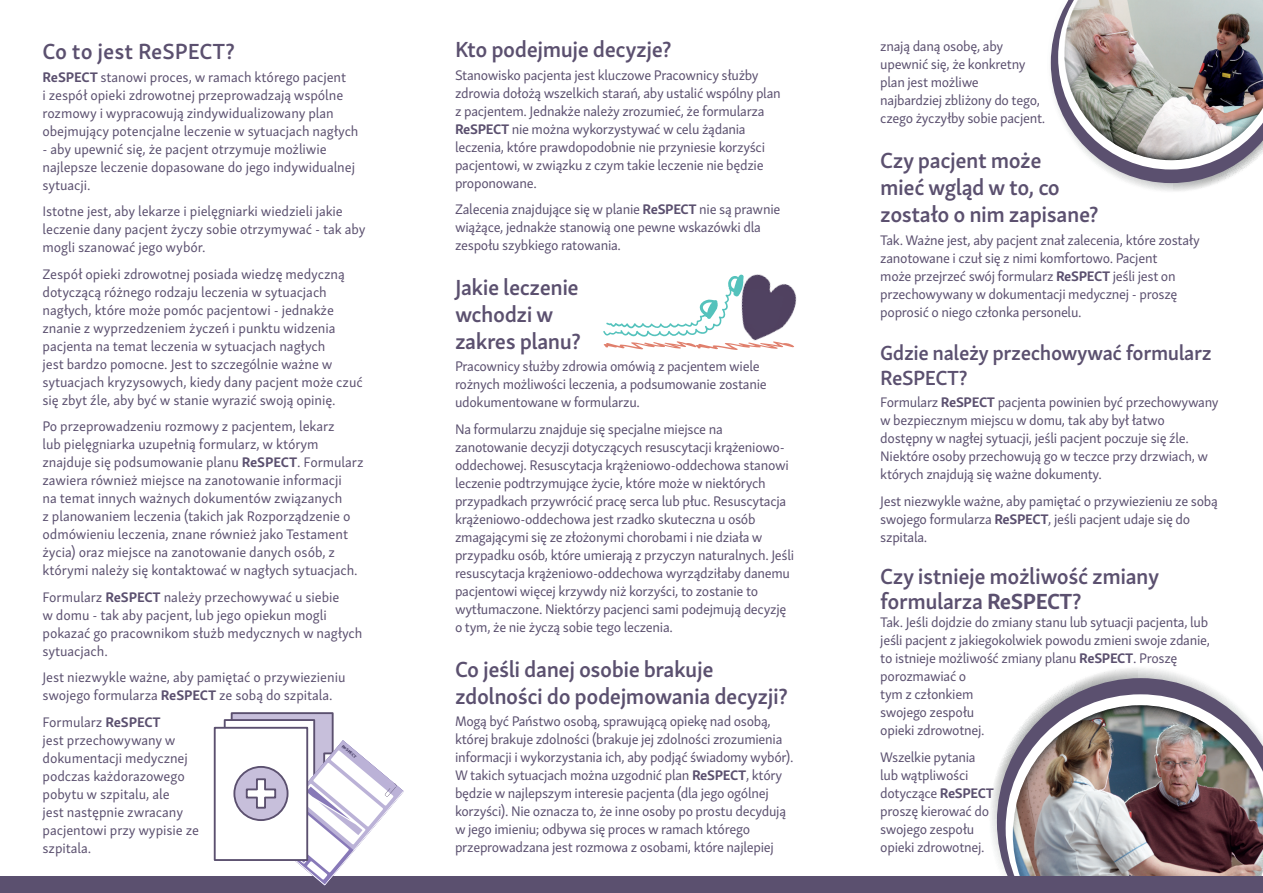
<style>
.page{position:relative;width:1263px;height:893px;background:#fff}
.page>*{position:absolute;margin:0;border:0;box-sizing:border-box;transform-origin:0 0}
.t1{font:600 22.5px/27px "Skolar Sans Latn";letter-spacing:-.02em;color:#5b506f}
.t2{font:600 22.5px "Skolar Sans Latn";color:#5b506f}
.t3{font:600 21px/25.2px "Skolar Sans Latn";letter-spacing:-.02em;color:#5b506f}
.t4{font:14.25px/18px "Skolar Sans Latn";letter-spacing:-.02em;color:#5b506f}
.t5{font:900 4.05px "Frutiger LT Com";color:#4a4068}
.t6{font:4.05px "Frutiger LT Com";color:#4a4068}
.s1{font-weight:700}
</style>
<div class="page">
<svg style="left:991px;top:668px;width:197px;height:183px"></svg>
<svg style="left:997px;top:678px;width:222px;height:197px"></svg>
<svg style="left:1006px;top:694px;width:227px;height:182px"></svg>
<img style="left:1013px;top:705px;width:250px;height:171px">
<div style="left:0;top:876px;width:1263px;height:17px;background:#5b506f"></div>
<svg style="left:603px;top:274px;width:191px;height:76px"></svg>
<div style="left:214px;top:727px;width:94px;height:134px;background:#fff;border:2px solid #5b506f"></div>
<svg style="left:230px;top:712px;width:174px;height:174px"></svg>
<img style="left:1050px;top:0;width:213px;height:191px">
<h1 class="t2" style="left:43px;top:34px;width:194px">Co to jest ReSPECT?</h1>
<p class="t4" style="left:43px;top:67px;width:317px"><span class="s1">ReSPECT</span> stanowi proces, w ramach którego pacjent<br>i zespół opieki zdrowotnej przeprowadzają wspólne rozmowy i wypracowują zindywidualizowany plan obejmujący potencjalne leczenie w sytuacjach nagłych</p>
<p class="t4" style="left:43px;top:139px;width:314px">- aby upewnić się, że pacjent otrzymuje możliwie najlepsze leczenie dopasowane do jego indywidualnej sytuacji.</p>
<p class="t4" style="left:43px;top:201px;width:325px">Istotne jest, aby lekarze i pielęgniarki wiedzieli jakie leczenie dany pacjent życzy sobie otrzymywać - tak aby mogli szanować jego wybór.</p>
<p class="t4" style="left:43px;top:264px;width:322px">Zespół opieki zdrowotnej posiada wiedzę medyczną dotyczącą różnego rodzaju leczenia w sytuacjach nagłych, które może pomóc pacjentowi - jednakże znanie z wyprzedzeniem życzeń i punktu widzenia pacjenta na temat leczenia w sytuacjach nagłych<br>jest bardzo pomocne. Jest to szczególnie ważne w sytuacjach kryzysowych, kiedy dany pacjent może czuć się zbyt źle, aby być w stanie wyrazić swoją opinię.</p>
<p class="t4" style="left:43px;top:416px;width:322px">Po przeprowadzeniu rozmowy z pacjentem, lekarz<br>lub pielęgniarka uzupełnią formularz, w którym znajduje się podsumowanie planu <span class="s1">ReSPECT</span>. Formularz zawiera również miejsce na zanotowanie informacji<br>na temat innych ważnych dokumentów związanych<br>z planowaniem leczenia (takich jak Rozporządzenie o odmówieniu leczenia, znane również jako Testament życia) oraz miejsce na zanotowanie danych osób, z którymi należy się kontaktować w nagłych sytuacjach.</p>
<p class="t4" style="left:43px;top:587px;width:321px">Formularz <span class="s1">ReSPECT</span> należy przechowywać u siebie<br>w domu - tak aby pacjent, lub jego opiekun mogli pokazać go pracownikom służb medycznych w nagłych sytuacjach.</p>
<p class="t4" style="left:43px;top:667px;width:304px">Jest niezwykle ważne, aby pamiętać o przywiezieniu swojego formularza <span class="s1">ReSPECT</span> ze sobą do szpitala.</p>
<p class="t4" style="left:43px;top:712px;width:158px">Formularz <span class="s1">ReSPECT<br></span>jest przechowywany w dokumentacji medycznej podczas każdorazowego pobytu w szpitalu, ale<br>jest następnie zwracany pacjentowi przy wypisie ze szpitala.</p>
<p class="t5" style="left:227px;top:667px;width:24px;rotate:40deg">What is it?</p>
<p class="t5" style="left:344px;top:744px;width:19px;rotate:40deg">ReSPECT</p>
<p class="t5" style="left:156px;top:752px;width:43px;rotate:40deg">What does it cover?</p>
<p class="t6" style="left:122px;top:793px;width:63px;rotate:40deg">an emergency are also recorded.</p>
<p class="t5" style="left:111px;top:805px;width:47px;rotate:40deg">Why is this available?</p>
<h1 class="t1" style="left:455px;top:34px;width:218px">Kto podejmuje decyzje?</h1>
<p class="t4" style="left:455px;top:65px;width:327px">Stanowisko pacjenta jest kluczowe Pracownicy służby zdrowia dołożą wszelkich starań, aby ustalić wspólny plan z pacjentem. Jednakże należy zrozumieć, że formularza <span class="s1">ReSPECT</span> nie można wykorzystywać w celu żądania leczenia, które prawdopodobnie nie przyniesie korzyści pacjentowi, w związku z czym takie leczenie nie będzie proponowane.</p>
<p class="t4" style="left:455px;top:199px;width:327px">Zalecenia znajdujące się w planie <span class="s1">ReSPECT</span> nie są prawnie wiążące, jednakże stanowią one pewne wskazówki dla zespołu szybkiego ratowania.</p>
<h1 class="t1" style="left:455px;top:272px;width:127px">Jakie leczenie wchodzi w zakres planu?</h1>
<p class="t4" style="left:455px;top:356px;width:313px">Pracownicy służby zdrowia omówią z pacjentem wiele rożnych możliwości leczenia, a podsumowanie zostanie udokumentowane w formularzu.</p>
<p class="t4" style="left:455px;top:419px;width:341px">Na formularzu znajduje się specjalne miejsce na zanotowanie decyzji dotyczących resuscytacji krążeniowo&shy;oddechowej. Resuscytacja krążeniowo-oddechowa stanowi leczenie podtrzymujące życie, które może w niektórych przypadkach przywrócić pracę serca lub płuc. Resuscytacja krążeniowo-oddechowa jest rzadko skuteczna u osób zmagającymi się ze złożonymi chorobami i nie działa w przypadku osób, które umierają z przyczyn naturalnych. Jeśli resuscytacja krążeniowo-oddechowa wyrządziłaby danemu pacjentowi więcej krzywdy niż korzyści, to zostanie to wytłumaczone. Niektórzy pacjenci sami podejmują decyzję o tym, że nie życzą sobie tego leczenia.</p>
<h1 class="t1" style="left:455px;top:654px;width:334px">Co jeśli danej osobie brakuje zdolności do podejmowania decyzji?</h1>
<p class="t4" style="left:455px;top:711px;width:340px">Mogą być Państwo osobą, sprawującą opiekę nad osobą, której brakuje zdolności (brakuje jej zdolności zrozumienia informacji i wykorzystania ich, aby podjąć świadomy wybór).<br>W takich sytuacjach można uzgodnić plan <span class="s1">ReSPECT</span>, który będzie w najlepszym interesie pacjenta (dla jego ogólnej korzyści). Nie oznacza to, że inne osoby po prostu decydują w jego imieniu; odbywa się proces w ramach którego przeprowadzana jest rozmowa z osobami, które najlepiej</p>
<p class="t4" style="left:880px;top:36px;width:167px">znają daną osobę, aby upewnić się, że konkretny plan jest możliwe<br>najbardziej zbliżony do tego, czego życzyłby sobie pacjent.</p>
<h1 class="t1" style="left:880px;top:145px;width:220px">Czy pacjent może<br>mieć wgląd w to, co zostało o nim zapisane?</h1>
<p class="t4" style="left:880px;top:230px;width:321px">Tak. Ważne jest, aby pacjent znał zalecenia, które zostały zanotowane i czuł się z nimi komfortowo. Pacjent<br>może przejrzeć swój formularz <span class="s1">ReSPECT</span> jeśli jest on przechowywany w dokumentacji medycznej - proszę poprosić o niego członka personelu.</p>
<h2 class="t3" style="left:880px;top:338px;width:333px">Gdzie należy przechowywać formularz<br>ReSPECT?</h2>
<p class="t4" style="left:880px;top:392px;width:340px">Formularz <span class="s1">ReSPECT</span> pacjenta powinien być przechowywany w bezpiecznym miejscu w domu, tak aby był łatwo dostępny w nagłej sytuacji, jeśli pacjent poczuje się źle.<br>Niektóre osoby przechowują go w teczce przy drzwiach, w których znajdują się ważne dokumenty.</p>
<p class="t4" style="left:880px;top:491px;width:339px">Jest niezwykle ważne, aby pamiętać o przywiezieniu ze sobą swojego formularza <span class="s1">ReSPECT</span>, jeśli pacjent udaje się do szpitala.</p>
<h1 class="t1" style="left:880px;top:562px;width:281px;line-height:24.8px">Czy istnieje możliwość zmiany formularza <span class="s1">ReSPECT</span>?</h1>
<p class="t4" style="left:880px;top:612px;width:331px">Tak. Jeśli dojdzie do zmiany stanu lub sytuacji pacjenta, lub jeśli pacjent z jakiegokolwiek powodu zmieni swoje zdanie, to istnieje możliwość zmiany planu <span class="s1">ReSPECT</span>. Proszę porozmawiać o<br>tym z członkiem<br>swojego zespołu<br>opieki zdrowotnej.</p>
<p class="t4" style="left:880px;top:747px;width:115px">Wszelkie pytania lub wątpliwości dotyczące <span class="s1">ReSPECT </span>proszę kierować do swojego zespołu opieki zdrowotnej.</p>
</div>
